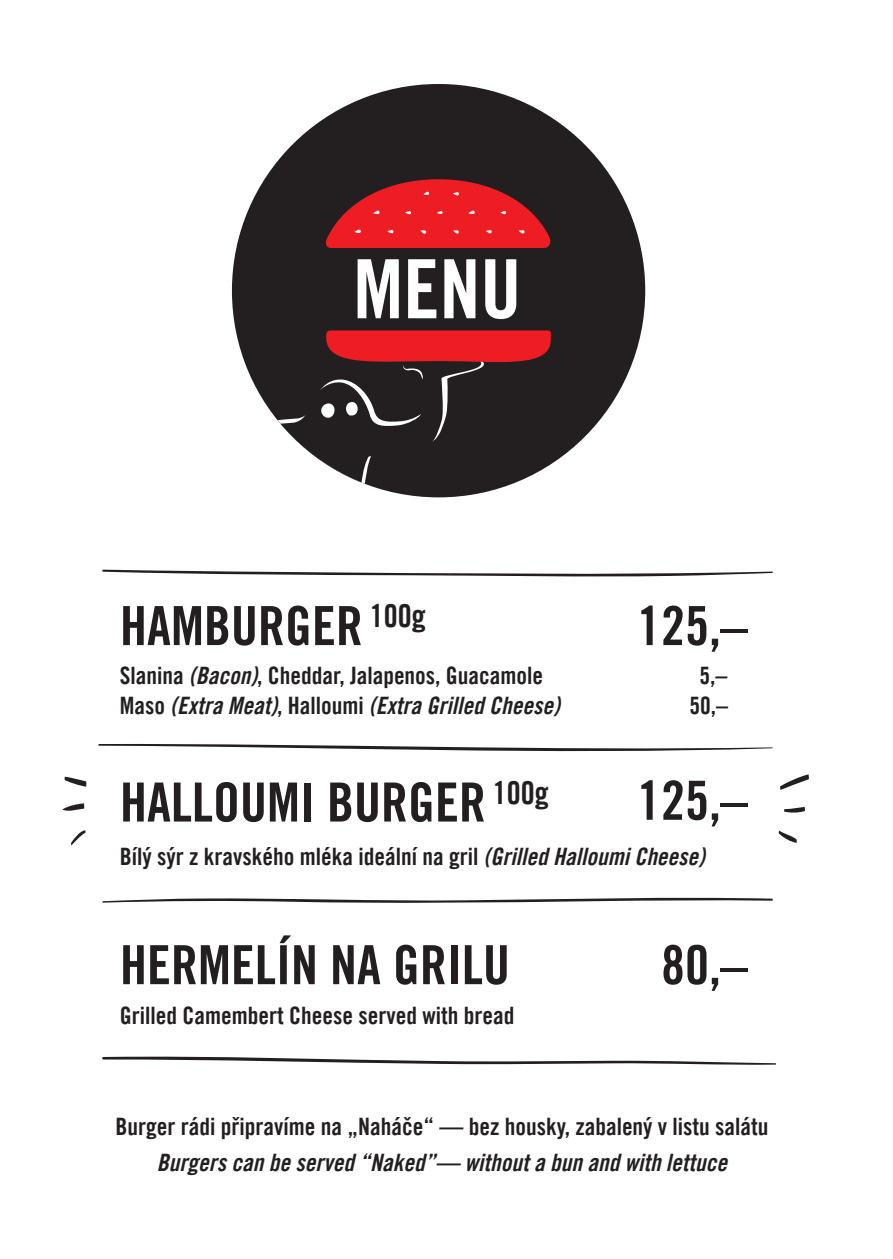
<style>
.page{position:relative;width:893px;height:1259px;background:#fff}
.page>*{position:absolute;margin:0;border:0;box-sizing:border-box;transform-origin:0 0}
.t1{font:81.6px "Trade Gothic LT Com Bd Cn 20";color:#fff}
.t2{font:54px "Trade Gothic LT Com Bd Cn 20";color:#231f20}
.t3{font:24px/30px "Trade Gothic LT Com Bd Cn 20";color:#231f20;text-align:center}
.t4{font:24px "Trade Gothic LT Com Bd Cn 20 Obl";color:#231f20}
.s1{font-family:"Trade Gothic LT Com Bd Cn 20 Obl"}
.s2{font-family:"Trade Gothic LT Com Bd Cn 20"}
</style>
<div class="page">
<svg style="left:98px;top:744px;width:675px;height:8px"></svg>
<svg style="left:102px;top:897px;width:671px;height:6px"></svg>
<svg style="left:102px;top:569px;width:671px;height:8px"></svg>
<svg style="left:102px;top:1056px;width:674px;height:9px"></svg>
<svg style="left:71px;top:830px;width:15px;height:15px"></svg>
<svg style="left:63px;top:803px;width:22px;height:8px"></svg>
<svg style="left:64px;top:776px;width:23px;height:10px"></svg>
<svg style="left:778px;top:830px;width:19px;height:13px"></svg>
<svg style="left:784px;top:807px;width:21px;height:6px"></svg>
<svg style="left:780px;top:774px;width:29px;height:16px"></svg>
<div style="left:232px;top:84px;width:413px;height:413px;background:#231f20;border-radius:50%"></div>
<svg style="left:235px;top:330px;width:318px;height:167px"></svg>
<svg style="left:325px;top:179px;width:226px;height:69px"></svg>
<h1 class="t1" style="left:353px;top:240px;width:169px">MENU</h1>
<h2 class="t2" style="left:120px;top:593px;width:307px">HAMBURGER <sup>100g</sup></h2>
<p class="t3" style="left:120px;top:660px;width:425px">Slanina <span class="s1">(Bacon)</span>, Cheddar, Jalapenos, Guacamole</p>
<p class="t4" style="left:120px;top:690px;width:441px"><span class="s2">Maso</span> (Extra Meat)<span class="s2">, Halloumi</span> (Extra Grilled Cheese)</p>
<h2 class="t2" style="left:120px;top:769px;width:430px">HALLOUMI BURGER <sup>100g</sup></h2>
<h2 class="t2" style="left:637px;top:593px;width:112px">125,–</h2>
<p class="t3" style="left:689px;top:660px;width:40px">5,–<br>50,–</p>
<h2 class="t2" style="left:637px;top:767px;width:112px">125,–</h2>
<p class="t3" style="left:120px;top:841px;width:586px">Bílý sýr z kravského mléka ideální na gril <span class="s1">(Grilled Halloumi Cheese)</span></p>
<h2 class="t2" style="left:120px;top:932px;width:391px">HERMELÍN NA GRILU</h2>
<p class="t3" style="left:120px;top:1000px;width:396px">Grilled Camembert Cheese served with bread</p>
<h2 class="t2" style="left:661px;top:932px;width:88px">80,–</h2>
<p class="t3" style="left:116px;top:1111px;width:654px">Burger rádi připravíme na „Naháče“ — bez housky, zabalený v listu salátu</p>
<p class="t4" style="left:157px;top:1147px;width:572px">Burgers can be served “Naked”— without a bun and with lettuce</p>
</div>
